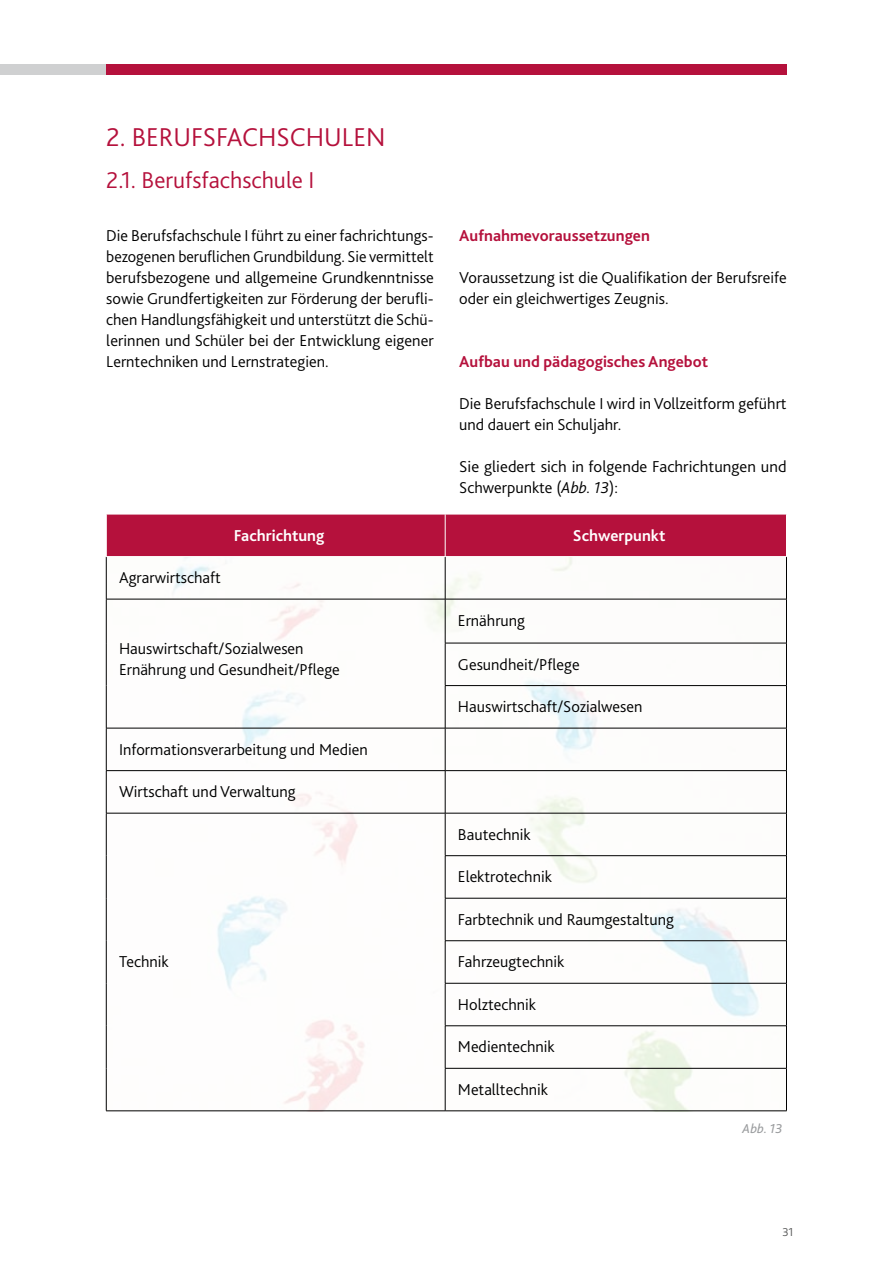
<style>
.page{position:relative;width:893px;height:1263px;background:#fff}
.page>*{position:absolute;margin:0;border:0;box-sizing:border-box;transform-origin:0 0}
.t1{font:300 27px "Bliss 2";color:#b5113c}
.t2{font:300 24px "Bliss 2";color:#b5113c}
.t3{font:300 16.5px/21px "Bliss 2";color:#000}
.t4{font:700 16.5px "Bliss 2";color:#b5113c}
.t5{font:700 16.5px "Bliss 2";color:#fff}
.t6{font:italic 13.5px "Bliss 2";color:#9b9d9f}
.t7{font:300 12px "Bliss 2";color:#565757}
.s1{font-style:italic}
</style>
<div class="page">
<div style="left:0;top:64px;width:587px;height:10px;background:#cfd0d1"></div>
<div style="left:106px;top:64px;width:681px;height:10px;background:#b5113c"></div>
<img style="left:107px;top:557px;width:679px;height:553px">
<div style="left:107px;top:515px;width:679px;height:41px;background:#b5113c"></div>
<hr style="left:106px;top:557px;width:1px;height:42px;background:#000">
<hr style="left:445px;top:557px;width:1px;height:42px;background:#000">
<hr style="left:786px;top:557px;width:1px;height:42px;background:#000">
<hr style="left:106px;top:599px;width:339px;height:1px;background:#000">
<hr style="left:106px;top:599px;width:1px;height:44px;background:#000">
<hr style="left:445px;top:599px;width:342px;height:1px;background:#000">
<hr style="left:445px;top:599px;width:1px;height:44px;background:#000">
<hr style="left:786px;top:599px;width:1px;height:44px;background:#000">
<hr style="left:106px;top:643px;width:1px;height:43px;background:#000">
<hr style="left:445px;top:643px;width:342px;height:1px;background:#000">
<hr style="left:445px;top:643px;width:1px;height:42px;background:#000">
<hr style="left:786px;top:643px;width:1px;height:42px;background:#000">
<hr style="left:106px;top:686px;width:1px;height:42px;background:#000">
<hr style="left:445px;top:685px;width:342px;height:1px;background:#000">
<hr style="left:445px;top:686px;width:1px;height:42px;background:#000">
<hr style="left:786px;top:686px;width:1px;height:42px;background:#000">
<hr style="left:106px;top:728px;width:339px;height:1px;background:#000">
<hr style="left:106px;top:728px;width:1px;height:42px;background:#000">
<hr style="left:445px;top:728px;width:342px;height:1px;background:#000">
<hr style="left:445px;top:728px;width:1px;height:42px;background:#000">
<hr style="left:786px;top:728px;width:1px;height:42px;background:#000">
<hr style="left:106px;top:770px;width:339px;height:1px;background:#000">
<hr style="left:106px;top:771px;width:1px;height:42px;background:#000">
<hr style="left:445px;top:770px;width:342px;height:1px;background:#000">
<hr style="left:445px;top:771px;width:1px;height:42px;background:#000">
<hr style="left:786px;top:771px;width:1px;height:42px;background:#000">
<hr style="left:106px;top:813px;width:339px;height:1px;background:#000">
<hr style="left:106px;top:813px;width:1px;height:43px;background:#000">
<hr style="left:445px;top:813px;width:342px;height:1px;background:#000">
<hr style="left:445px;top:813px;width:1px;height:42px;background:#000">
<hr style="left:786px;top:813px;width:1px;height:42px;background:#000">
<hr style="left:106px;top:856px;width:1px;height:42px;background:#000">
<hr style="left:445px;top:855px;width:342px;height:1px;background:#000">
<hr style="left:445px;top:856px;width:1px;height:42px;background:#000">
<hr style="left:786px;top:856px;width:1px;height:42px;background:#000">
<hr style="left:106px;top:898px;width:1px;height:43px;background:#000">
<hr style="left:445px;top:898px;width:342px;height:1px;background:#000">
<hr style="left:445px;top:898px;width:1px;height:42px;background:#000">
<hr style="left:786px;top:898px;width:1px;height:42px;background:#000">
<hr style="left:106px;top:941px;width:1px;height:42px;background:#000">
<hr style="left:445px;top:940px;width:342px;height:1px;background:#000">
<hr style="left:445px;top:941px;width:1px;height:42px;background:#000">
<hr style="left:786px;top:941px;width:1px;height:42px;background:#000">
<hr style="left:106px;top:983px;width:1px;height:43px;background:#000">
<hr style="left:445px;top:983px;width:342px;height:1px;background:#000">
<hr style="left:445px;top:983px;width:1px;height:42px;background:#000">
<hr style="left:786px;top:983px;width:1px;height:42px;background:#000">
<hr style="left:106px;top:1026px;width:1px;height:42px;background:#000">
<hr style="left:445px;top:1025px;width:342px;height:1px;background:#000">
<hr style="left:445px;top:1026px;width:1px;height:42px;background:#000">
<hr style="left:786px;top:1026px;width:1px;height:42px;background:#000">
<hr style="left:106px;top:1068px;width:1px;height:43px;background:#000">
<hr style="left:445px;top:1068px;width:342px;height:1px;background:#000">
<hr style="left:445px;top:1068px;width:1px;height:43px;background:#000">
<hr style="left:786px;top:1068px;width:1px;height:43px;background:#000">
<hr style="left:106px;top:1110px;width:339px;height:1px;background:#000">
<hr style="left:445px;top:1110px;width:342px;height:1px;background:#000">
<hr style="left:445px;top:514px;width:1px;height:42px;background:#fff">
<h1 class="t1" style="left:106px;top:121px;width:281px">2. Berufsfachschulen</h1>
<h2 class="t2" style="left:106px;top:165px;width:205px">2.1. Berufsfachschule I</h2>
<p class="t3" style="left:106px;top:224px;width:329px;text-align:justify">Die Berufsfachschule I führt zu einer fachrichtungs&shy;bezogenen beruflichen Grundbildung. Sie vermittelt berufsbezogene und allgemeine Grundkenntnisse sowie Grundfertigkeiten zur Förderung der berufli&shy;chen H andlungsfähigkeit und unterstützt die Schü&shy;lerinnen und Schüler bei der Entwicklung eigener Lerntechniken und Lernstrategien.</p>
<p class="t4" style="left:459px;top:225px;width:192px">Aufnahmevoraussetzungen</p>
<p class="t3" style="left:459px;top:266px;width:329px">Voraussetzung ist die Qualifikation der Berufsreife oder ein gleichwertiges Zeugnis.</p>
<p class="t4" style="left:459px;top:351px;width:250px">Aufbau und pädagogisches Angebot</p>
<p class="t3" style="left:459px;top:392px;width:329px">Die Berufsfachschule I wird in Vollzeitform geführt und dauert ein Schuljahr.</p>
<p class="t3" style="left:459px;top:455px;width:329px">Sie gliedert sich in folgende Fachrichtungen und<br>Schwerpunkte (<span class="s1">Abb. 13</span>):</p>
<p class="t3" style="left:119px;top:567px;width:103px">Agrarwirtschaft</p>
<p class="t5" style="left:234px;top:525px;width:92px">Fachrichtung</p>
<p class="t5" style="left:573px;top:525px;width:94px">Schwerpunkt</p>
<p class="t3" style="left:119px;top:638px;width:222px">H auswirtschaft/Sozialwesen<br>Ernährung und Gesundheit/Pflege</p>
<p class="t3" style="left:119px;top:738px;width:250px">I nformationsverarbeitung und Medien</p>
<p class="t3" style="left:119px;top:781px;width:178px">Wirtschaft und Verwaltung</p>
<p class="t3" style="left:119px;top:951px;width:51px">Technik</p>
<p class="t3" style="left:458px;top:610px;width:69px">Ernährung</p>
<p class="t3" style="left:458px;top:653px;width:123px">Gesundheit/Pflege</p>
<p class="t3" style="left:458px;top:696px;width:186px">H auswirtschaft/Sozialwesen</p>
<p class="t3" style="left:458px;top:823px;width:74px">Bautechnik</p>
<p class="t3" style="left:458px;top:866px;width:96px">Elektrotechnik</p>
<p class="t3" style="left:458px;top:908px;width:218px">Farbtechnik und Raumgestaltung</p>
<p class="t3" style="left:458px;top:951px;width:108px">Fahrzeugtechnik</p>
<p class="t3" style="left:458px;top:993px;width:80px">H olztechnik</p>
<p class="t3" style="left:458px;top:1036px;width:98px">Medientechnik</p>
<p class="t3" style="left:458px;top:1078px;width:92px">M etalltechnik</p>
<p class="t6" style="left:742px;top:1120px;width:41px">Abb. 13</p>
<p class="t7" style="left:783px;top:1224px;width:12px">31</p>
</div>
